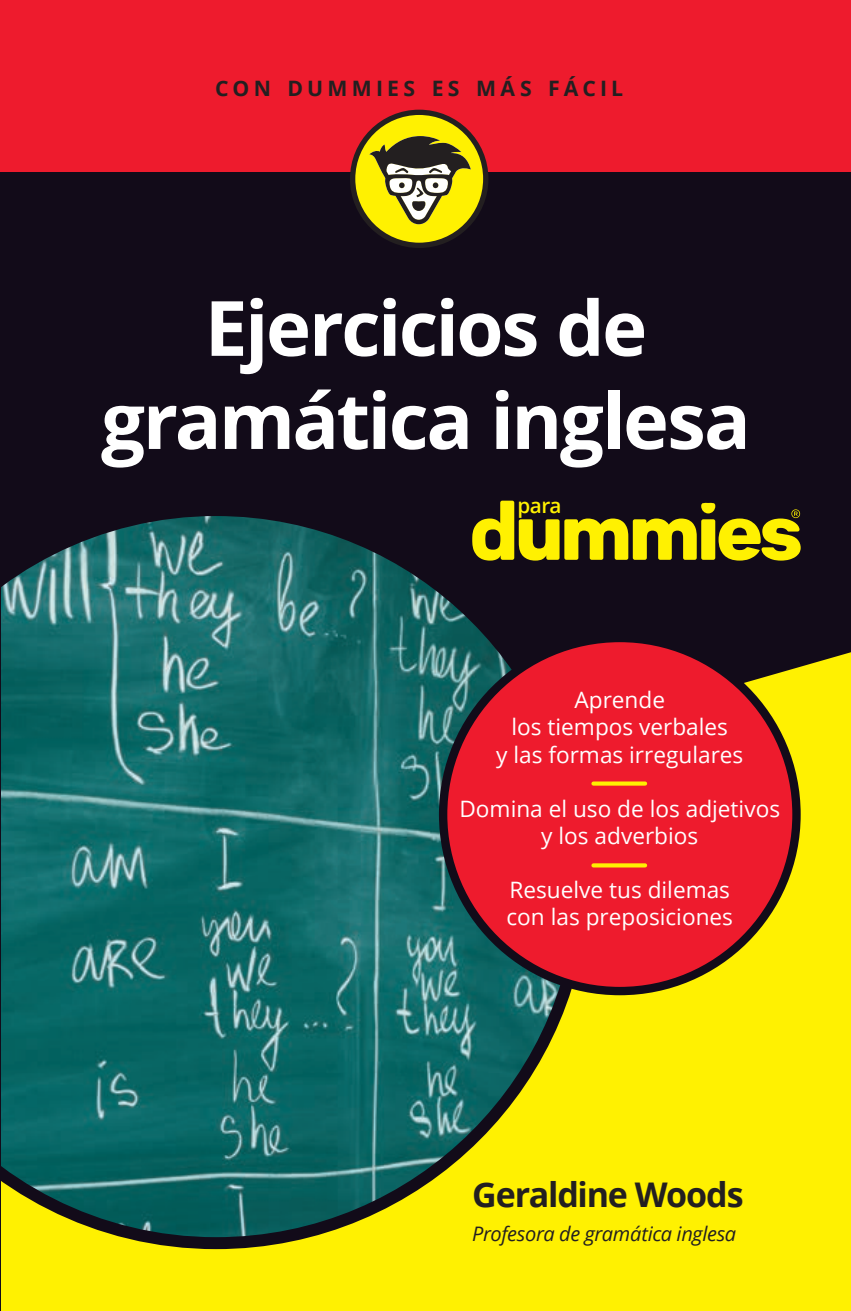
<style>
.page{position:relative;width:851px;height:1311px;background:#fff}
.page>*{position:absolute;margin:0;border:0;box-sizing:border-box;transform-origin:0 0}
.t1{font:700 77.6px "Open Sans";letter-spacing:-.03em;color:#fff}
.t2{font:700 76.4px "Open Sans";letter-spacing:-.03em;color:#fff}
.t3{font:700 34px "Open Sans";letter-spacing:-.035em;color:#231f20}
.t4{font:22.6px/27.2px "Open Sans";color:#fff;text-align:center}
.t5{font:700 21.2px "Open Sans";letter-spacing:.2em;color:#231f20}
.t6{font:600 20.8px "Open Sans";color:#fff101}
.t7{font:italic 20px "Open Sans";letter-spacing:-.015em;color:#231f20}
</style>
<div class="page">
<div style="left:0;top:13px;width:850px;height:1298px;background:#fff101"></div>
<div style="left:1px;top:172px;width:849px;height:729px;background:#120b19"></div>
<svg style="left:1px;top:498px;width:593px;height:752px;background:#2e715c"></svg>
<hr style="left:0;top:22px;width:1px;height:1289px;background:#120b19">
<div style="left:0;top:0;width:850px;height:172px;background:#ee1b2d"></div>
<svg style="left:352px;top:112px;width:133px;height:133px"></svg>
<div style="left:350px;top:110px;width:138px;height:138px;border:5px solid #231f20;border-radius:50%"></div>
<svg style="left:369px;top:136px;width:101px;height:88px"></svg>
<div style="left:443px;top:638px;width:353px;height:353px;background:#ee1b2d;border-radius:50%"></div>
<div style="left:439px;top:634px;width:361px;height:361px;border:8px solid #120b19;border-radius:50%"></div>
<svg style="left:593px;top:863px;width:52px;height:4px"></svg>
<div style="left:593px;top:781px;width:52px;height:5px;background:#fff101"></div>
<svg style="left:472px;top:501px;width:328px;height:60px"></svg>
<p class="t5" style="left:215px;top:73px;width:409px">CON DUMMIES ES MÁS FÁCIL</p>
<h2 class="t2" style="left:205px;top:274px;width:444px">Ejercicios de</h2>
<h1 class="t1" style="left:101px;top:366px;width:651px">gramática inglesa</h1>
<p class="t6" style="left:517px;top:491px;width:46px">para</p>
<p class="t4" style="left:496px;top:686px;width:249px">Aprende<br>los tiempos verbales<br>y las formas irregulares</p>
<p class="t4" style="left:459px;top:794px;width:322px">Domina el uso de los adjetivos y los adverbios</p>
<p class="t4" style="left:506px;top:876px;width:228px;text-align:left">Resuelve tus dilemas con las preposiciones</p>
<h3 class="t3" style="left:472px;top:1171px;width:273px">Geraldine Woods</h3>
<p class="t7" style="left:472px;top:1220px;width:265px">Profesora de gramática inglesa</p>
</div>
